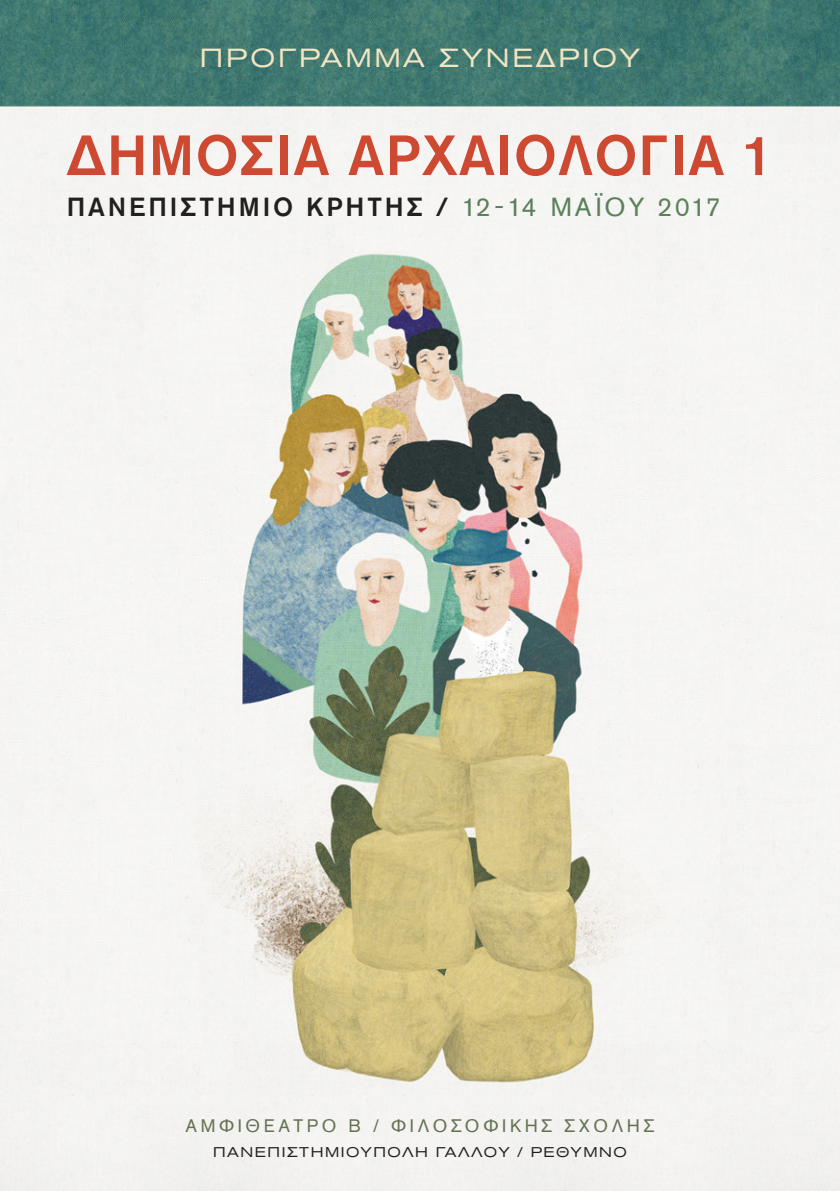
<style>
.page{position:relative;width:840px;height:1191px;background:#fff}
.page>*{position:absolute;margin:0;border:0;box-sizing:border-box;transform-origin:0 0}
.t1{font:500 56px "Akzidenz Grotesk Pro";letter-spacing:.02em;color:#cd4931}
.t2{font:500 26px "Akzidenz Grotesk Pro";letter-spacing:.11em;color:#231f20}
.t3{font:expanded 26px "Akzidenz Grotesk Pro";letter-spacing:.11em;color:#f1e5c3}
.t4{font:18px "Akzidenz Grotesk Pro";letter-spacing:.2em;color:#657153}
.t5{font:expanded 14px "Akzidenz Grotesk Pro";letter-spacing:.11em;color:#231f20}
.s1{font-weight:400;color:#5b805a}
</style>
<div class="page">
<img style="left:0;top:0;width:839px;height:1191px">
<p class="t3" style="left:200px;top:41px;width:441px">ΠΡΟΓΡΑΜΜΑ ΣΥΝΕΔΡΙΟΥ</p>
<p class="t1" style="left:67px;top:119px;width:707px">ΔΗΜΟΣΙΑ ΑΡΧΑΙΟΛΟΓΙΑ 1</p>
<p class="t2" style="left:67px;top:189px;width:655px">ΠΑΝΕΠΙΣΤΗΜΙΟ ΚΡΗΤΗΣ / <span class="s1">12-14 ΜΑΪΟΥ 2017</span></p>
<p class="t4" style="left:185px;top:1113px;width:470px">ΑΜΦΙΘΕΑΤΡΟ Β / ΦΙΛΟΣΟΦΙΚΗΣ ΣΧΟΛΗΣ</p>
<p class="t5" style="left:213px;top:1142px;width:415px">ΠΑΝΕΠΙΣΤΗΜΙΟΥΠΟΛΗ ΓΑΛΛΟΥ / ΡΕΘΥΜΝΟ</p>
</div>
